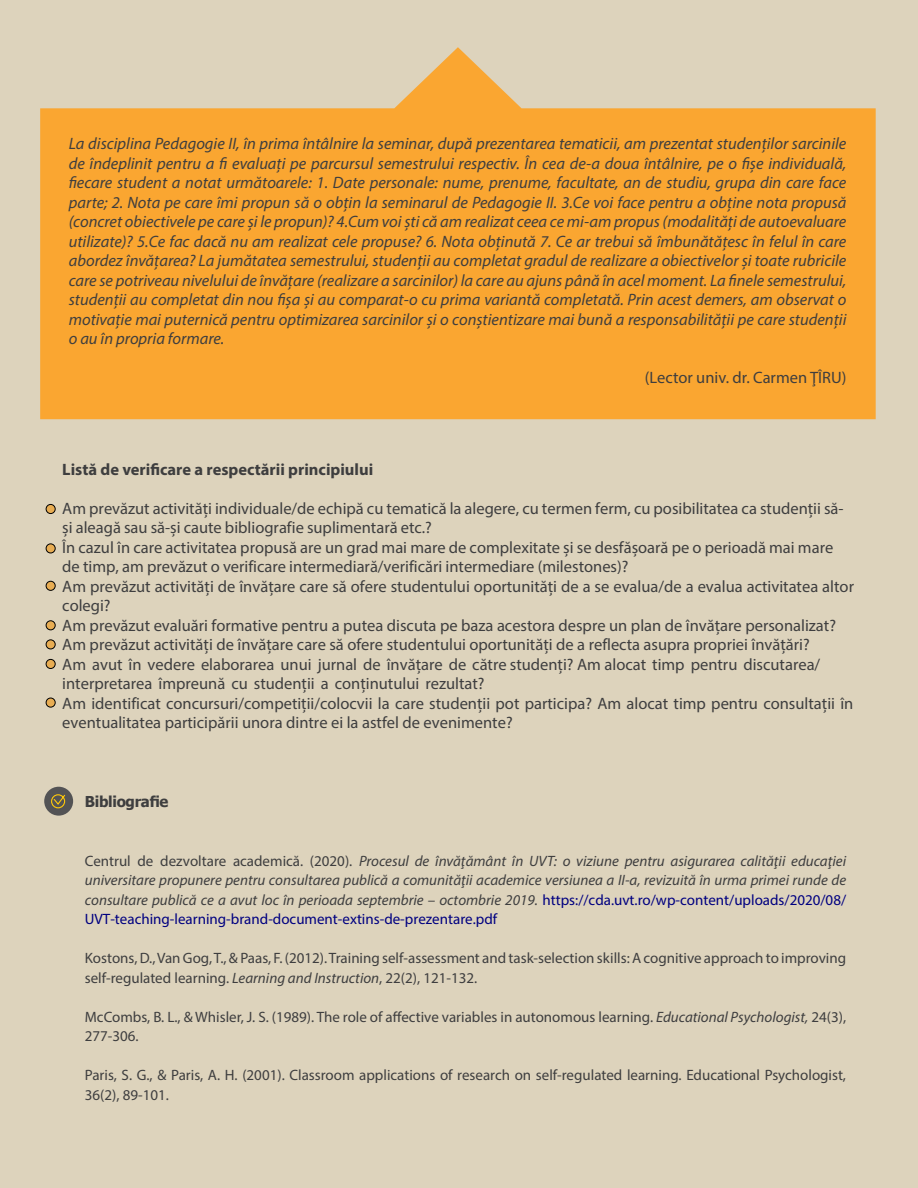
<style>
.page{position:relative;width:918px;height:1188px;background:#ddd3bc}
.page>*{position:absolute;margin:0;border:0;box-sizing:border-box;transform-origin:0 0}
.Text{font:italic 16.5px/19.5px "Myriad Pro";color:#3e3e3f;text-align:justify}
.Text-2{font:16.5px/19.5px "Myriad Pro";color:#3e3e3f}
.Text-3{font:700 16.5px "Myriad Pro";color:#3e3e3f}
.t1{font:15px/19.5px "Myriad Pro";color:#3e3e3f}
.t2{font:italic 15px/19.5px "Myriad Pro";color:#3e3e3f;text-align:justify}
.t3{font:700 15px "Tahoma";letter-spacing:-.02em;color:#3e3e3f}
.s1{font-style:normal}
.s2{font-style:normal;color:#000080}
.s3{font-style:italic}
</style>
<div class="page">
<div style="left:44px;top:787px;width:29px;height:29px;background:#535355;border-radius:50%"></div>
<svg style="left:51px;top:794px;width:15px;height:15px"></svg>
<svg style="left:40px;top:47px;width:836px;height:372px;fill:#faa631"></svg>
<div style="left:46px;top:504px;width:9px;height:10px;background:#e8ad53;border-radius:50%"></div>
<div style="left:46px;top:504px;width:9px;height:10px;border:1px solid #000;border-radius:50%"></div>
<div style="left:46px;top:544px;width:9px;height:9px;background:#e8ad53;border-radius:50%"></div>
<div style="left:46px;top:544px;width:9px;height:9px;border:1px solid #000;border-radius:50%"></div>
<div style="left:46px;top:581px;width:9px;height:9px;background:#e8ad53;border-radius:50%"></div>
<div style="left:46px;top:581px;width:9px;height:10px;border:1px solid #000;border-radius:50%"></div>
<div style="left:46px;top:621px;width:9px;height:9px;background:#e8ad53;border-radius:50%"></div>
<div style="left:46px;top:621px;width:9px;height:9px;border:1px solid #000;border-radius:50%"></div>
<div style="left:46px;top:640px;width:9px;height:9px;background:#e8ad53;border-radius:50%"></div>
<div style="left:46px;top:640px;width:9px;height:9px;border:1px solid #000;border-radius:50%"></div>
<div style="left:46px;top:659px;width:9px;height:10px;background:#e8ad53;border-radius:50%"></div>
<div style="left:46px;top:659px;width:9px;height:10px;border:1px solid #000;border-radius:50%"></div>
<div style="left:46px;top:698px;width:9px;height:9px;background:#e8ad53;border-radius:50%"></div>
<div style="left:46px;top:698px;width:9px;height:9px;border:1px solid #000;border-radius:50%"></div>
<p class="Text" style="left:69px;top:134px;width:779px">La disciplina Pedagogie II, în prima întâlnire la seminar, după prezentarea tematicii, am prezentat studenților sarcinile de îndeplinit pentru a fi evaluați pe parcursul semestrului respectiv. În cea de-a doua întâlnire, pe o fișe individuală, fiecare student a notat următoarele: 1. Date personale: nume, prenume, facultate, an de studiu, grupa din care face parte; 2. Nota pe care îmi propun să o obțin la seminarul de Pedagogie II. 3.Ce voi face pentru a obține nota propusă (concret obiectivele pe care și le propun)? 4.Cum voi ști că am realizat ceea ce mi-am propus (modalități de autoevaluare utilizate)? 5.Ce fac dacă nu am realizat cele propuse? 6. Nota obținută 7. Ce ar trebui să îmbunătățesc în felul în care abordez învățarea? La jumătatea semestrului, studenții au completat gradul de realizare a obiectivelor și toate rubricile care se potriveau nivelului de învățare (realizare a sarcinilor) la care au ajuns până în acel moment. La finele semestrului, studenții au completat din nou fișa și au comparat-o cu prima variantă completată. Prin acest demers, am observat o motivație mai puternică pentru optimizarea sarcinilor și o conștientizare mai bună a responsabilității pe care studenții o au în propria formare.</p>
<p class="Text-2" style="left:645px;top:368px;width:203px">(Lector univ. dr. Carmen ŢÎRU)</p>
<p class="Text-3" style="left:62px;top:459px;width:312px">Listă de verificare a respectării principiului</p>
<p class="Text-2" style="left:62px;top:498px;width:793px">Am prevăzut activități individuale/de echipă cu tematică la alegere, cu termen ferm, cu posibilitatea ca studenții să&shy;și aleagă sau să-și caute bibliografie suplimentară etc.?<br>În cazul în care activitatea propusă are un grad mai mare de complexitate și se desfășoară pe o perioadă mai mare de timp, am prevăzut o verificare intermediară/verificări intermediare (milestones)?<br>Am prevăzut activități de învățare care să ofere studentului oportunități de a se evalua/de a evalua activitatea altor colegi?<br>Am prevăzut evaluări formative pentru a putea discuta pe baza acestora despre un plan de învățare personalizat?<br>Am prevăzut activități de învățare care să ofere studentului oportunități de a reflecta asupra propriei învățări?<br>Am avut în vedere elaborarea unui jurnal de învățare de către studenți? Am alocat timp pentru discutarea/ interpretarea împreună cu studenții a conținutului rezultat?<br>Am identificat concursuri/competiții/colocvii la care studenții pot participa? Am alocat timp pentru consultații în eventualitatea participării unora dintre ei la astfel de evenimente?</p>
<p class="t3" style="left:85px;top:791px;width:85px">Bibliografie</p>
<p class="t2" style="left:85px;top:851px;width:763px"><span class="s1">Centrul de dezvoltare academică. (2020).</span> Procesul de învăţământ în UVT: o viziune pentru asigurarea calităţii educaţiei universitare propunere pentru consultarea publică a comunităţii academice versiunea a II-a, revizuită în urma primei runde de consultare publică ce a avut loc în perioada septembrie – octombrie 2019. <span class="s2">https://cda.uvt.ro/wp-content/uploads/2020/08/ UVT-teaching-learning-brand-document-extins-de-prezentare.pdf</span></p>
<p class="t1" style="left:85px;top:948px;width:763px">Kostons, D., Van Gog, T., &amp; Paas, F. (2012). Training self-assessment and task-selection skills: A cognitive approach to improving self-regulated learning. <span class="s3">Learning and Instruction</span>, 22(2), 121-132.</p>
<p class="t1" style="left:85px;top:1007px;width:763px">McCombs, B. L., &amp; Whisler, J. S. (1989). The role of affective variables in autonomous learning. <span class="s3">Educational Psychologist,</span> 24(3),<br>277-306.</p>
<p class="t1" style="left:85px;top:1065px;width:763px">Paris, S. G., &amp; Paris, A. H. (2001). Classroom applications of research on self-regulated learning. Educational Psychologist,<br>36(2), 89-101.</p>
</div>
